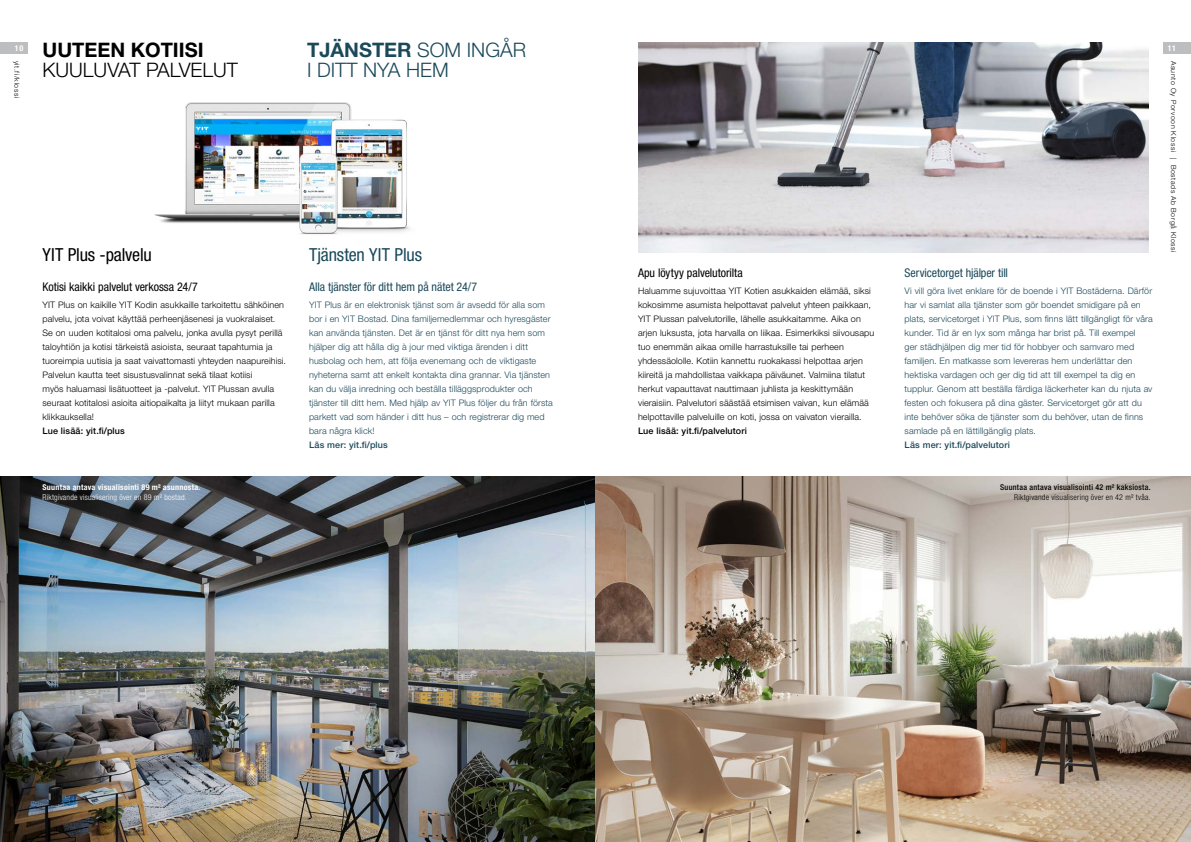
<style>
.page{position:relative;width:1191px;height:842px;background:#fff}
.page>*{position:absolute;margin:0;border:0;box-sizing:border-box;transform-origin:0 0}
.t1{font:300 20px/20px "Helvetica Neue LT Pro";color:#1b495a}
.t2{font:300 20px "Helvetica Neue LT Pro";color:#000}
.t3{font:700 20px "Helvetica Neue LT Pro";color:#000}
.t4{font:condensed 18px "Helvetica Neue LT Pro";letter-spacing:-.01em;color:#000}
.t5{font:condensed 18px "Helvetica Neue LT Pro";letter-spacing:-.005em;color:#1b495a}
.t6{font:condensed 12px "Helvetica Neue LT Pro";letter-spacing:-.005em;color:#1b495a}
.t7{font:condensed 12px "Helvetica Neue LT Pro";letter-spacing:-.005em;color:#000}
.t8{font:300 9px/14px "Helvetica Neue LT Pro";letter-spacing:.01em;color:#1b495a}
.t9{font:300 9px/14px "Helvetica Neue LT Pro";letter-spacing:.01em;color:#000}
.t10{font:500 9px "Helvetica Neue LT Pro";letter-spacing:.01em;color:#000}
.t11{font:500 9px "Helvetica Neue LT Pro";letter-spacing:.015em;color:#1b495a}
.t12{font:700 condensed 8px "Helvetica Neue LT Pro";letter-spacing:.035em;color:#fff}
.t13{font:300 condensed 8px "Helvetica Neue LT Pro";letter-spacing:.025em;color:#fff}
.t14{font:500 condensed 8px "Helvetica Neue LT Pro";letter-spacing:.035em;color:#000}
.t15{font:300 condensed 8px "Helvetica Neue LT Pro";letter-spacing:.025em;color:#000}
.t16{font:300 7px "Helvetica Neue LT Pro";letter-spacing:.08em;color:#000}
.s1{font-weight:700}
</style>
<div class="page">
<div style="left:0;top:43px;width:28px;height:11px;background:#bcbec0"></div>
<div style="left:1162px;top:43px;width:29px;height:11px;background:#bcbec0"></div>
<img style="left:638px;top:43px;width:510px;height:210px">
<img style="left:154px;top:102px;width:256px;height:132px">
<img style="left:0;top:477px;width:595px;height:365px">
<img style="left:595px;top:477px;width:596px;height:365px">
<h1 class="t1" style="left:307px;top:39px;width:220px"><span class="s1">TJÄNSTER</span> SOM INGÅR<br>I DITT NYA HEM</h1>
<h1 class="t3" style="left:43px;top:37px;width:163px">UUTEEN KOTIISI</h1>
<h1 class="t2" style="left:43px;top:57px;width:197px">KUULUVAT PALVELUT</h1>
<p class="t12" style="left:15px;top:44px;width:10px">10</p>
<p class="t12" style="left:1167px;top:44px;width:10px">11</p>
<p class="t16" style="left:21px;top:61px;width:39px;rotate:90deg">yit.fi/klossi</p>
<p class="t16" style="left:1177px;top:61px;width:193px;rotate:90deg">Asunto Oy Porvoon Klossi | Bostads Ab Borgå Klossi</p>
<h2 class="t5" style="left:309px;top:244px;width:114px">Tjänsten YIT Plus</h2>
<h3 class="t6" style="left:309px;top:280px;width:170px">Alla tjänster för ditt hem på nätet 24/7</h3>
<p class="t8" style="left:309px;top:298px;width:245px">YIT Plus är en elektronisk tjänst som är avsedd för alla som bor i en YIT Bostad. Dina familjemedlemmar och hyresgäster kan använda tjänsten. Det är en tjänst för ditt nya hem som hjälper dig att hålla dig à jour med viktiga ärenden i ditt husbolag och hem, att följa evenemang och de viktigaste nyheterna samt att enkelt kontakta dina grannar. Via tjänsten kan du välja inredning och beställa tilläggsprodukter och tjänster till ditt hem. Med hjälp av YIT Plus följer du från första parkett vad som händer i ditt hus – och registrerar dig med bara några klick!</p>
<p class="t11" style="left:309px;top:439px;width:80px">Läs mer: yit.fi/plus</p>
<h2 class="t4" style="left:43px;top:244px;width:111px">YIT Plus -palvelu</h2>
<h3 class="t7" style="left:43px;top:280px;width:157px">Kotisi kaikki palvelut verkossa 24/7</h3>
<p class="t9" style="left:43px;top:298px;width:245px">YIT Plus on kaikille YIT Kodin asukkaille tarkoitettu sähköinen palvelu, jota voivat käyttää perheenjäsenesi ja vuokralaiset.<br>Se on uuden kotitalosi oma palvelu, jonka avulla pysyt perillä taloyhtiön ja kotisi tärkeistä asioista, seuraat tapahtumia ja tuoreimpia uutisia ja saat vaivattomasti yhteyden naapureihisi.<br>Palvelun kautta teet sisustusvalinnat sekä tilaat kotiisi<br>myös haluamasi lisätuotteet ja -palvelut. YIT Plussan avulla seuraat kotitalosi asioita aitiopaikalta ja liityt mukaan parilla klikkauksella!</p>
<p class="t10" style="left:43px;top:425px;width:84px">Lue lisää: yit.fi/plus</p>
<h3 class="t7" style="left:638px;top:266px;width:106px">Apu löytyy palvelutorilta</h3>
<p class="t9" style="left:638px;top:284px;width:238px">Haluamme sujuvoittaa YIT Kotien asukkaiden elämää, siksi kokosimme asumista helpottavat palvelut yhteen paikkaan, YIT Plussan palvelutorille, lähelle asukkaitamme. Aika on arjen luksusta, jota harvalla on liikaa. Esimerkiksi siivousapu tuo enemmän aikaa omille harrastuksille tai perheen yhdessäololle. Kotiin kannettu ruokakassi helpottaa arjen kiireitä ja mahdollistaa vaikkapa päiväunet. Valmiina tilatut herkut vapauttavat nauttimaan juhlista ja keskittymään vieraisiin. Palvelutori säästää etsimisen vaivan, kun elämää helpottaville palveluille on koti, jossa on vaivaton vierailla.</p>
<p class="t10" style="left:638px;top:425px;width:110px">Lue lisää: yit.fi/palvelutori</p>
<h3 class="t6" style="left:904px;top:266px;width:105px">Servicetorget hjälper till</h3>
<p class="t8" style="left:904px;top:284px;width:250px">Vi vill göra livet enklare för de boende i YIT Bostäderna. Därför har vi samlat alla tjänster som gör boendet smidigare på en plats, servicetorget i YIT Plus, som finns lätt tillgängligt för våra kunder. Tid är en lyx som många har brist på. Till exempel<br>ger städhjälpen dig mer tid för hobbyer och samvaro med familjen. En matkasse som levereras hem underlättar den hektiska vardagen och ger dig tid att till exempel ta dig en tupplur. Genom att beställa färdiga läckerheter kan du njuta av festen och fokusera på dina gäster. Servicetorget gör att du inte behöver söka de tjänster som du behöver, utan de finns samlade på en lättillgänglig plats.</p>
<p class="t11" style="left:904px;top:439px;width:107px">Läs mer: yit.fi/palvelutori</p>
<p class="t12" style="left:43px;top:482px;width:159px">Suuntaa antava visualisointi 89 m² asunnosta.</p>
<p class="t14" style="left:1000px;top:482px;width:152px">Suuntaa antava visualisointi 42 m² kaksiosta.</p>
<p class="t13" style="left:43px;top:492px;width:146px">Riktgivande visualisering över en 89 m² bostad.</p>
<p class="t15" style="left:1014px;top:492px;width:138px">Riktgivande visualisering över en 42 m² tvåa.</p>
</div>
